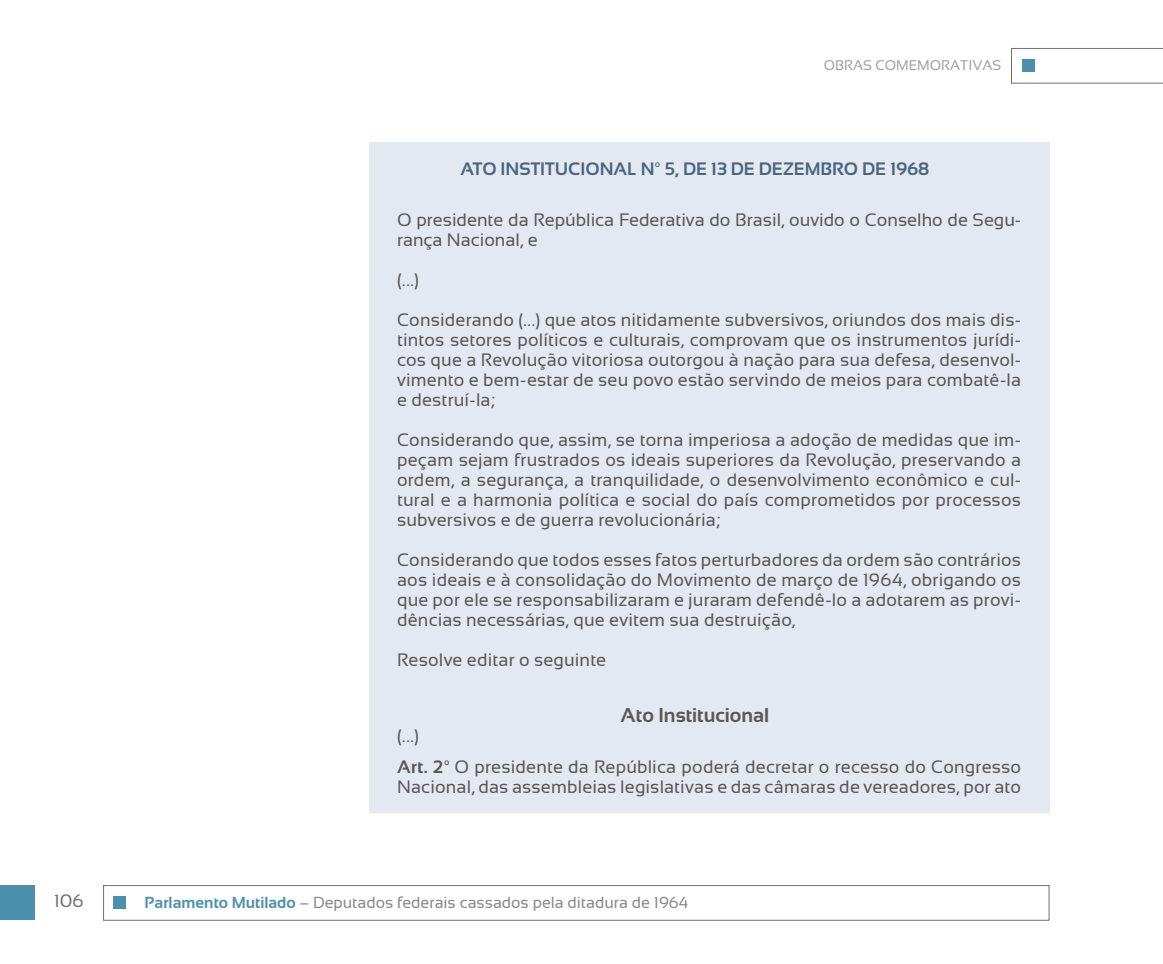
<style>
.page{position:relative;width:1163px;height:964px;background:#fff}
.page>*{position:absolute;margin:0;border:0;box-sizing:border-box;transform-origin:0 0}
.t1{font:700 20px "Sansation";color:#58585a}
.t2{font:18px/20px "Sansation";letter-spacing:.01em;color:#58585a;text-align:justify}
.t3{font:700 18px "Sansation";color:#4a6581}
.t4{font:18px "Sansation";color:#707172}
.t5{font:16px "Sansation";color:#87888a}
.t6{font:14px "Sansation";color:#9c9e9f}
.s1{font-weight:700}
.s2{font-weight:700;color:#4b90af}
</style>
<div class="page">
<div style="left:1021px;top:59px;width:13px;height:13px;background:#4b90af"></div>
<div style="left:0;top:885px;width:34px;height:35px;background:#4b90af"></div>
<div style="left:113px;top:896px;width:13px;height:13px;background:#4b90af"></div>
<div style="left:103px;top:885px;width:946px;height:35px;border:1px solid #707172"></div>
<div style="left:1011px;top:48px;width:151px;height:35px;border:1px solid #707172"></div>
<div style="left:369px;top:142px;width:680px;height:670px;background:#e4e8f0"></div>
<p class="t6" style="left:823px;top:57px;width:179px">OBRAS COMEMORATIVAS</p>
<p class="t3" style="left:460px;top:159px;width:70px">Ato Institucio</p>
<p class="t3" style="left:599px;top:159px;width:331px">nal nº 5, de 13 de dezem bro de 1968</p>
<p class="t2" style="left:397px;top:210px;width:625px">O presidente da República Federativa do Brasil, ouvido o Conselho de Segu&shy;rança Nacional, e</p>
<p class="t2" style="left:397px;top:270px;width:23px">(...)</p>
<p class="t2" style="left:397px;top:310px;width:625px">Considerando (...) que atos nitidamente subversivos, oriundos dos mais dis&shy;tintos setores políticos e culturais, comprovam que os instrumentos jurídi&shy;cos que a Revolução vitoriosa outorgou à nação para sua defesa, desenvol&shy;vimento e bem-estar de seu povo estão servindo de meios para combatê-la e destruí-la;</p>
<p class="t2" style="left:397px;top:430px;width:625px">Considerando que, assim, se torna imperiosa a adoção de medidas que im&shy;peçam sejam frustrados os ideais superiores da Revolução, preservando a ordem, a segurança, a tranquilidade, o desenvolvimento econômico e cul&shy;tural e a harmonia política e social do país comprometidos por processos subversivos e de guerra revolucionária;</p>
<p class="t2" style="left:397px;top:550px;width:625px">Considerando que todos esses fatos perturbadores da ordem são contrários aos ideais e à consolidação do Movimento de março de 1964, obrigando os que por ele se responsabilizaram e juraram defendê-lo a adotarem as provi&shy;dências necessárias, que evitem sua destruição,</p>
<p class="t2" style="left:397px;top:650px;width:211px">Resolve editar o seguinte</p>
<p class="t1" style="left:620px;top:703px;width:150px">Ato Institucional</p>
<p class="t2" style="left:397px;top:720px;width:625px;line-height:31.4px">(...)<br><span class="s1">Art. 2º</span> O presidente da República poderá decretar o recesso do Congresso</p>
<p class="t2" style="left:397px;top:777px;width:625px">Nacional, das assembleias legislativas e das câmaras de vereadores, por ato</p>
<p class="t4" style="left:54px;top:891px;width:31px">106</p>
<p class="t5" style="left:145px;top:894px;width:545px"><span class="s2">Parlamento Mutilado</span> – Deputados federais cassados pela ditadura de 1964</p>
</div>
